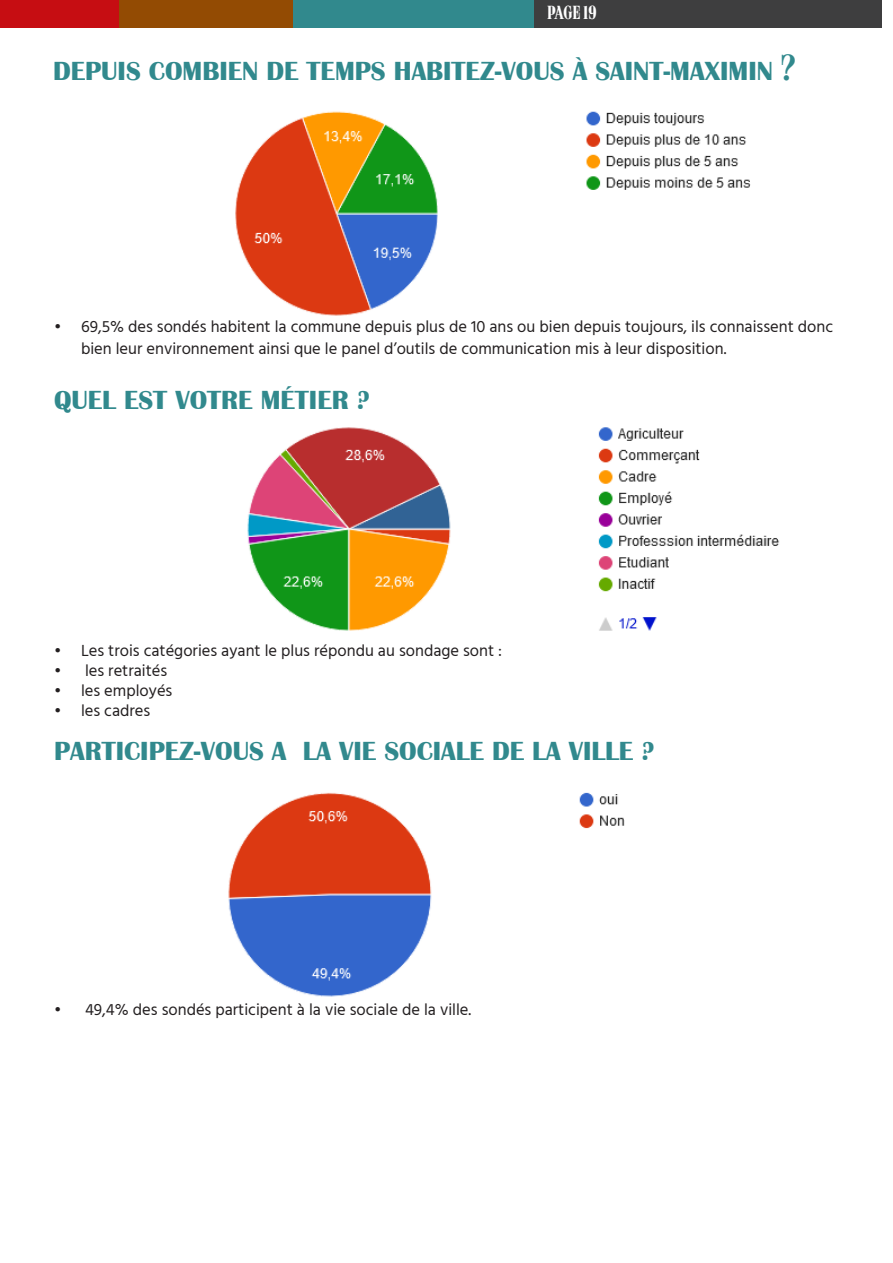
<style>
.page{position:relative;width:893px;height:1263px;background:#fff}
.page>*{position:absolute;margin:0;border:0;box-sizing:border-box;transform-origin:0 0}
.t1{font:700 27px "Britannic";color:#31898d}
.t2{font:18px "ARB08 Extreme Roman AUG 32 CAS Normal";color:#fff}
.t3{font:16.5px/21.6px "Hind";color:#231f20}
.s1{font-family:"ARB08 Extreme Roman AUG 32 CAS Normal";font-weight:400;font-size:34.5px}
</style>
<div class="page">
<div style="left:533px;top:0;width:349px;height:27px;background:#3e3e3f"></div>
<div style="left:293px;top:0;width:240px;height:27px;background:#31898d"></div>
<div style="left:119px;top:0;width:174px;height:27px;background:#934b03"></div>
<div style="left:0;top:0;width:119px;height:27px;background:#c60d12"></div>
<img style="left:235px;top:111px;width:516px;height:205px">
<img style="left:247px;top:427px;width:533px;height:204px">
<img style="left:228px;top:792px;width:397px;height:205px">
<p class="t2" style="left:547px;top:4px;width:51px">PAGE 19</p>
<p class="t1" style="left:53px;top:56px;width:744px">DEPUIS COMBIEN DE TEMPS HABITEZ-VOUS À SAINT-MAXIMIN <span class="s1">?</span></p>
<p class="t3" style="left:81px;top:317px;width:754px;text-indent:-27px">• 69,5% des sondés habitent la commune depuis plus de 10 ans ou bien depuis toujours, ils connaissent donc bien leur environnement ainsi que le panel d’outils de communication mis à leur disposition.</p>
<p class="t1" style="left:54px;top:384px;width:317px">QUEL EST VOTRE MÉTIER ?</p>
<p class="t3" style="left:54px;top:641px;width:450px">• Les trois catégories ayant le plus répondu au sondage sont :</p>
<p class="t3" style="left:54px;top:661px;width:115px">• les retraités</p>
<p class="t3" style="left:54px;top:680px;width:120px">• les employés</p>
<p class="t3" style="left:54px;top:700px;width:98px">• les cadres</p>
<p class="t1" style="left:54px;top:736px;width:602px">PARTICIPEZ-VOUS A LA VIE SOCIALE DE LA VILLE ?</p>
<p class="t3" style="left:54px;top:1000px;width:419px">• 49,4% des sondés participent à la vie sociale de la ville.</p>
</div>
